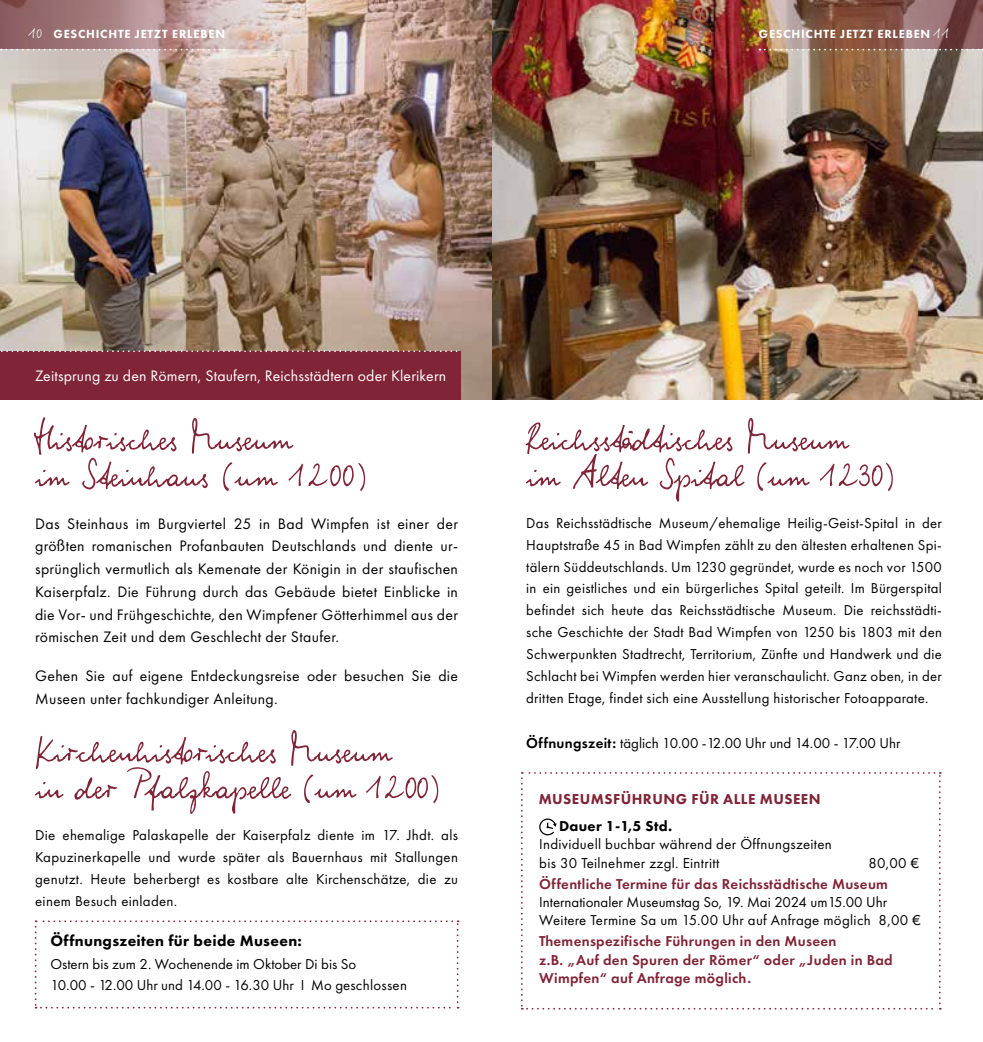
<style>
.page{position:relative;width:983px;height:1042px;background:#fff}
.page>*{position:absolute;margin:0;border:0;box-sizing:border-box;transform-origin:0 0}
.t1{font:56px "WIP Macho Man";letter-spacing:-.02em;color:#802437}
.t2{font:15.75px/22.8px "Futura PT";letter-spacing:.02em;color:#000;text-align:justify}
.t3{font:15.75px "Futura PT";letter-spacing:.01em;color:#fff}
.t4{font:800 15.75px "Futura PT";letter-spacing:.02em;color:#000}
.t5{font:14.88px/21.9px "Futura PT";letter-spacing:.02em;color:#000;text-align:justify}
.t6{font:14.88px/18.4px "Futura PT";color:#000}
.t7{font:600 14.88px/18.4px "Futura PT";letter-spacing:.02em;color:#802437}
.t8{font:800 14.88px "Futura PT";letter-spacing:.03em;color:#802437}
.t9{font:800 14.88px "Futura PT";letter-spacing:.02em;color:#000}
.t10{font:800 12.25px "Futura PT";letter-spacing:.06em;color:#fff}
.s1{font-family:"WIP Macho Man";font-weight:400;font-size:24.5px}
.s2{font-weight:600}
</style>
<div class="page">
<img style="left:0;top:0;width:982px;height:399px">
<svg style="left:521px;top:772px;width:419px;height:237px"></svg>
<div style="left:0;top:351px;width:460px;height:48px;background:#802437"></div>
<svg style="left:0;top:350px;width:457px;height:2px"></svg>
<svg style="left:35px;top:920px;width:423px;height:88px"></svg>
<svg style="left:0;top:0;width:337px;height:49px"></svg>
<img style="left:655px;top:0;width:327px;height:49px">
<svg style="left:1px;top:49px;width:223px;height:1px"></svg>
<svg style="left:759px;top:49px;width:223px;height:1px"></svg>
<p class="t10" style="left:29px;top:26px;width:198px"><span class="s1">10</span> GESCHICHTE JETZT ERLEBEN</p>
<p class="t10" style="left:758px;top:26px;width:193px">GESCHICHTE JETZT ERLEBEN <span class="s1">11</span></p>
<p class="t3" style="left:35px;top:366px;width:412px">Zeitsprung zu den Römern, Staufern, Reichsstädtern oder Klerikern</p>
<h1 class="t1" style="left:35px;top:413px;width:258px">Historisches Museum</h1>
<h1 class="t1" style="left:35px;top:450px;width:336px">im Steinhaus (um 1200)</h1>
<p class="t2" style="left:35px;top:512px;width:424px">Das Steinhaus im Burgviertel 25 in Bad Wimpfen ist einer der größten romanischen Profanbauten Deutschlands und diente ur&shy;sprünglich vermutlich als Kemenate der Königin in der staufischen Kaiserpfalz. Die Führung durch das Gebäude bietet Einblicke in die Vor- und Frühgeschichte, den Wimpfener Götterhimmel aus der römischen Zeit und dem Geschlecht der Staufer.</p>
<p class="t2" style="left:35px;top:664px;width:424px">Gehen Sie auf eigene Entdeckungsreise oder besuchen Sie die<br>Museen unter fachkundiger Anleitung.</p>
<h1 class="t1" style="left:35px;top:725px;width:357px">Kirchenhistorisches Museum</h1>
<h1 class="t1" style="left:35px;top:762px;width:409px">in der Pfalzkapelle (um 1200)</h1>
<p class="t5" style="left:35px;top:824px;width:424px">Die ehemalige Palaskapelle der Kaiserpfalz diente im 17. Jhdt. als Kapuzinerkapelle und wurde später als Bauernhaus mit Stallungen genutzt. Heute beherbergt es kostbare alte Kirchenschätze, die zu einem Besuch einladen.</p>
<p class="t4" style="left:50px;top:930px;width:253px">Öffnungszeiten für beide Museen:</p>
<p class="t6" style="left:50px;top:953px;width:358px;line-height:21px">Ostern bis zum 2. Wochenende im Oktober Di bis So<br>10.00 - 12.00 Uhr und 14.00 - 16.30 Uhr I Mo geschlossen</p>
<h1 class="t1" style="left:526px;top:413px;width:323px">Reichsstädtisches Museum</h1>
<h1 class="t1" style="left:526px;top:450px;width:373px">im Alten Spital (um 1230)</h1>
<p class="t5" style="left:526px;top:512px;width:417px">Das Reichsstädtische Museum/ehemalige Heilig-Geist-Spital in der Hauptstraße 45 in Bad Wimpfen zählt zu den ältesten erhaltenen Spi&shy;tälern Süddeutschlands. Um 1230 gegründet, wurde es noch vor 1500 in ein geistliches und ein bürgerliches Spital geteilt. Im Bürgerspital befindet sich heute das Reichsstädtische Museum. Die reichsstädti&shy;sche Geschichte der Stadt Bad Wimpfen von 1250 bis 1803 mit den Schwerpunkten Stadtrecht, Territorium, Zünfte und Handwerk und die Schlacht bei Wimpfen werden hier veranschaulicht. Ganz oben, in der dritten Etage, findet sich eine Ausstellung historischer Fotoapparate.</p>
<p class="t6" style="left:526px;top:734px;width:375px"><span class="s2">Öffnungszeit:</span> täglich 10.00 -12.00 Uhr und 14.00 - 17.00 Uhr</p>
<p class="t8" style="left:538px;top:790px;width:283px">MUSEUMSFÜHRUNG FÜR ALLE MUSEEN</p>
<p class="t9" style="left:559px;top:817px;width:115px">Dauer 1-1,5 Std.</p>
<p class="t5" style="left:539px;top:835px;width:294px;line-height:18.4px">Individuell buchbar während der Öffnungszeiten bis 30 Teilnehmer zzgl. Eintritt</p>
<p class="t5" style="left:868px;top:852px;width:52px">80,00 €</p>
<p class="t7" style="left:539px;top:874px;width:350px">Öffentliche Termine für das Reichsstädtische Museum</p>
<p class="t6" style="left:539px;top:893px;width:383px">Internationaler Museumstag So, 19. Mai 2024 um15.00 Uhr<br>Weitere Termine Sa um 15.00 Uhr auf Anfrage möglich 8,00 €</p>
<p class="t7" style="left:539px;top:932px;width:355px">Themenspezifische Führungen in den Museen<br>z.B. „Auf den Spuren der Römer“ oder „Juden in Bad<br>Wimpfen“ auf Anfrage möglich.</p>
</div>
